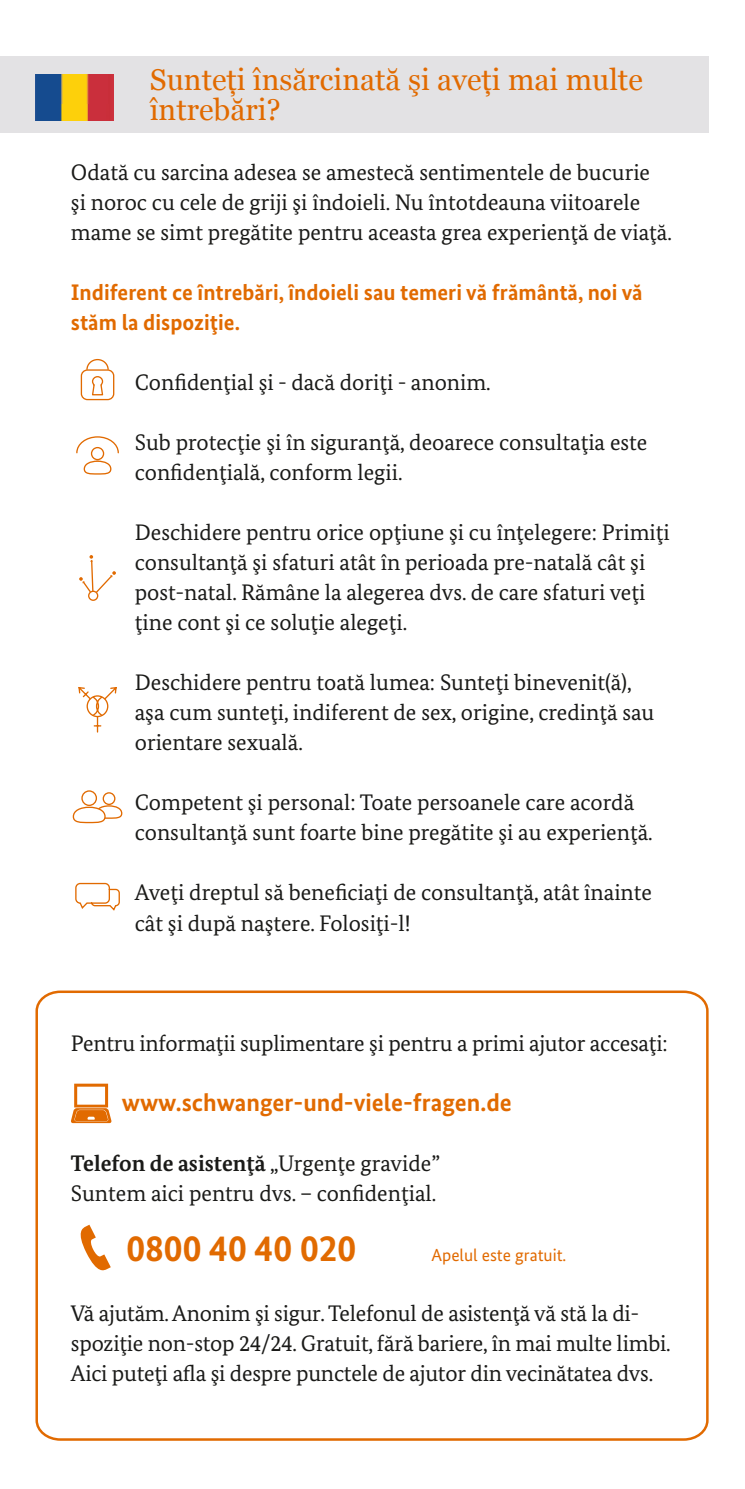
<style>
.page{position:relative;width:745px;height:1489px;background:#fff}
.page>*{position:absolute;margin:0;border:0;box-sizing:border-box;transform-origin:0 0}
.Fließtext_10pt{font:700 37.5px "Bundes Sans";color:#e16a00}
._01-Head{font:30px/30px "Georgia";color:#e16a00}
.Fließtext_10pt-2{font:700 25px "Bundes Sans";color:#e16a00}
._03-Copy{font:22.5px/30px "Bundes Serif";color:#1a1a18}
.Fließtext_10pt-3{font:22.5px "Bundes Serif";letter-spacing:-.01em;color:#1a1a18}
._01-Head-2{font:700 22.5px/30px "Bundes Sans";color:#e16a00}
.Fließtext_10pt-4{font:700 22.5px "Bundes Serif";color:#1a1a18}
.Fließtext_10pt-5{font:17.5px "Bundes Sans";color:#e16a00}
.s1{font-weight:400}
</style>
<div class="page">
<svg style="left:35px;top:990px;width:674px;height:451px"></svg>
<svg style="left:71px;top:1083px;width:41px;height:40px"></svg>
<svg style="left:76px;top:1224px;width:35px;height:50px"></svg>
<div style="left:81px;top:369px;width:33px;height:31px;border:1px solid #e16a00;border-radius:6px"></div>
<svg style="left:86px;top:358px;width:23px;height:38px"></svg>
<svg style="left:76px;top:436px;width:43px;height:39px"></svg>
<div style="left:88px;top:590px;width:10px;height:11px;border:1px solid #e16a00;border-radius:50%"></div>
<svg style="left:79px;top:555px;width:37px;height:39px"></svg>
<svg style="left:78px;top:687px;width:39px;height:46px"></svg>
<svg style="left:72px;top:790px;width:51px;height:33px"></svg>
<svg style="left:75px;top:882px;width:45px;height:29px"></svg>
<div style="left:0;top:57px;width:708px;height:76px;background:#e3e2e4"></div>
<img style="left:35px;top:74px;width:78px;height:46px">
<svg style="left:107px;top:105px;width:1px;height:15px"></svg>
<p class="_01-Head" style="left:150px;top:63px;width:494px">Sunteţi însărcinată şi aveţi mai multe întrebări?</p>
<p class="_03-Copy" style="left:71px;top:157px;width:602px">Odată cu sarcina adesea se amestecă sentimentele de bucurie<br>şi noroc cu cele de griji şi îndoieli. Nu întotdeauna viitoarele mame se simt pregătite pentru aceasta grea experienţă de viaţă.</p>
<p class="_01-Head-2" style="left:71px;top:277px;width:573px">Indiferent ce întrebări, îndoieli sau temeri vă frământă, noi vă stăm la dispoziţie.</p>
<p class="_03-Copy" style="left:135px;top:367px;width:357px">Confidenţial şi - dacă doriţi - anonim.</p>
<p class="_03-Copy" style="left:135px;top:427px;width:513px">Sub protecţie şi în siguranţă, deoarece consultaţia este confidenţială, conform legii.</p>
<p class="_03-Copy" style="left:135px;top:517px;width:536px">Deschidere pentru orice opţiune şi cu înţelegere: Primiţi consultanţă şi sfaturi atât în perioada pre-natală cât şi post-natal. Rămâne la alegerea dvs. de care sfaturi veţi ţine cont şi ce soluţie alegeţi.</p>
<p class="_03-Copy" style="left:135px;top:667px;width:521px">Deschidere pentru toată lumea: Sunteţi binevenit(ă), aşa cum sunteţi, indiferent de sex, origine, credinţă sau orientare sexuală.</p>
<p class="_03-Copy" style="left:135px;top:787px;width:519px">Competent şi personal: Toate persoanele care acordă consultanţă sunt foarte bine pregătite şi au experienţă.</p>
<p class="_03-Copy" style="left:135px;top:877px;width:518px">Aveţi dreptul să beneficiaţi de consultanţă, atât înainte cât şi după naştere. Folosiţi-l!</p>
<p class="Fließtext_10pt-3" style="left:71px;top:1029px;width:598px">Pentru informaţii suplimentare şi pentru a primi ajutor accesaţi:</p>
<p class="Fließtext_10pt-2" style="left:122px;top:1086px;width:391px">www.schwanger-und-viele-fragen.de</p>
<p class="Fließtext_10pt-4" style="left:71px;top:1149px;width:370px">Telefon de asistenţă <span class="s1">„Urgenţe gravide”</span></p>
<p class="Fließtext_10pt-3" style="left:71px;top:1179px;width:366px">Suntem aici pentru dvs. – confidenţial.</p>
<p class="Fließtext_10pt" style="left:126px;top:1224px;width:231px">0800 40 40 020</p>
<p class="Fließtext_10pt-5" style="left:431px;top:1243px;width:136px">Apelul este gratuit.</p>
<p class="_03-Copy" style="left:71px;top:1297px;width:601px">Vă ajutăm. Anonim şi sigur. Telefonul de asistenţă vă stă la di&shy;spoziţie non-stop 24/24. Gratuit, fără bariere, în mai multe limbi.<br>Aici puteţi afla şi despre punctele de ajutor din vecinătatea dvs.</p>
</div>
